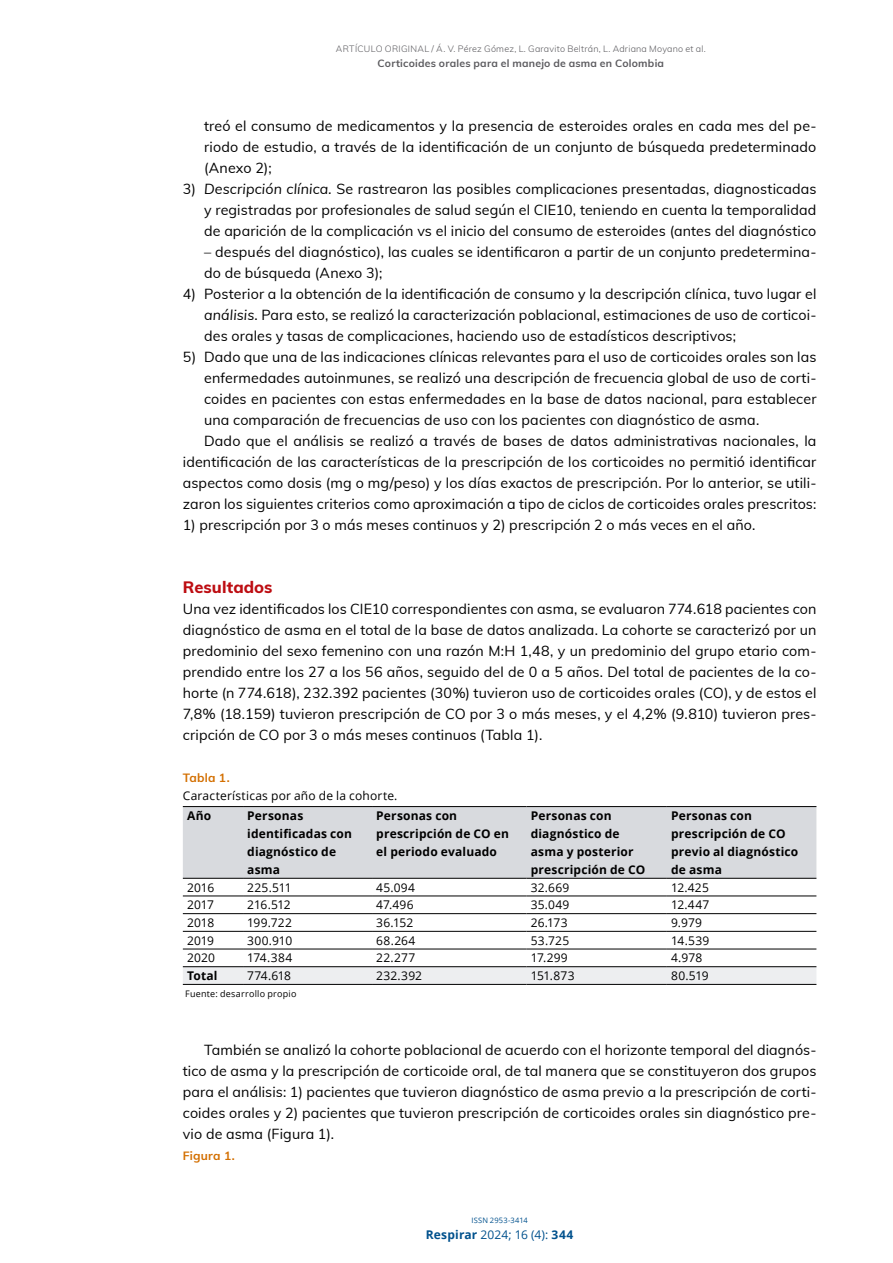
<style>
.page{position:relative;width:893px;height:1263px;background:#fff}
.page>*{position:absolute;margin:0;border:0;box-sizing:border-box;transform-origin:0 0}
.t1{font:800 16.5px "Muli";letter-spacing:.005em;color:#bd0d12}
.t2{font:14.25px/21px "Muli";letter-spacing:.01em;color:#000;text-align:justify}
.t3{font:12px "Open Sans";letter-spacing:.015em;color:#000}
.t4{font:700 12px/18px "Open Sans";letter-spacing:.015em;color:#000}
.t5{font:700 12px "Open Sans";letter-spacing:.015em;color:#00518d}
.t6{font:700 12px "Muli";letter-spacing:.015em;color:#d36f00}
.t7{font:700 10.5px "Muli";letter-spacing:.02em;color:#5c5b5f}
.t8{font:300 9px "Muli";letter-spacing:.025em;color:#5c5b5f}
.t9{font:9px "Open Sans";letter-spacing:.025em;color:#000}
.t10{font:7.5px "Open Sans";letter-spacing:.025em;color:#00518d}
.s1{font-style:italic}
.s2{font-weight:400}
</style>
<div class="page">
<div style="left:183px;top:807px;width:633px;height:71px;background:#d8dade"></div>
<svg style="left:183px;top:967px;width:633px;height:17px"></svg>
<hr style="left:183px;top:806px;width:60px;height:1px;background:#000">
<hr style="left:243px;top:806px;width:129px;height:1px;background:#000">
<hr style="left:372px;top:806px;width:154px;height:1px;background:#000">
<hr style="left:526px;top:806px;width:141px;height:1px;background:#000">
<hr style="left:667px;top:806px;width:149px;height:1px;background:#000">
<hr style="left:183px;top:878px;width:60px;height:1px;background:#000">
<hr style="left:243px;top:878px;width:129px;height:1px;background:#000">
<hr style="left:372px;top:878px;width:154px;height:1px;background:#000">
<hr style="left:526px;top:878px;width:141px;height:1px;background:#000">
<hr style="left:667px;top:878px;width:149px;height:1px;background:#000">
<hr style="left:183px;top:896px;width:60px;height:1px;background:#000">
<hr style="left:243px;top:896px;width:129px;height:1px;background:#000">
<hr style="left:372px;top:896px;width:154px;height:1px;background:#000">
<hr style="left:526px;top:896px;width:141px;height:1px;background:#000">
<hr style="left:667px;top:896px;width:149px;height:1px;background:#000">
<hr style="left:183px;top:913px;width:60px;height:1px;background:#000">
<hr style="left:243px;top:913px;width:129px;height:1px;background:#000">
<hr style="left:372px;top:913px;width:154px;height:1px;background:#000">
<hr style="left:526px;top:913px;width:141px;height:1px;background:#000">
<hr style="left:667px;top:913px;width:149px;height:1px;background:#000">
<hr style="left:183px;top:931px;width:60px;height:1px;background:#000">
<hr style="left:243px;top:931px;width:129px;height:1px;background:#000">
<hr style="left:372px;top:931px;width:154px;height:1px;background:#000">
<hr style="left:526px;top:931px;width:141px;height:1px;background:#000">
<hr style="left:667px;top:931px;width:149px;height:1px;background:#000">
<hr style="left:183px;top:949px;width:60px;height:1px;background:#000">
<hr style="left:243px;top:949px;width:129px;height:1px;background:#000">
<hr style="left:372px;top:949px;width:154px;height:1px;background:#000">
<hr style="left:526px;top:949px;width:141px;height:1px;background:#000">
<hr style="left:667px;top:949px;width:149px;height:1px;background:#000">
<hr style="left:183px;top:966px;width:60px;height:1px;background:#000">
<hr style="left:243px;top:966px;width:129px;height:1px;background:#000">
<hr style="left:372px;top:966px;width:154px;height:1px;background:#000">
<hr style="left:526px;top:966px;width:141px;height:1px;background:#000">
<hr style="left:667px;top:966px;width:149px;height:1px;background:#000">
<hr style="left:183px;top:984px;width:60px;height:1px;background:#000">
<hr style="left:243px;top:984px;width:129px;height:1px;background:#000">
<hr style="left:372px;top:984px;width:154px;height:1px;background:#000">
<hr style="left:526px;top:984px;width:141px;height:1px;background:#000">
<hr style="left:667px;top:984px;width:149px;height:1px;background:#000">
<p class="t8" style="left:336px;top:43px;width:371px">ARTÍCULO ORIGINAL / Á. V. Pérez Gómez, L. Garavito Beltrán, L. Adriana Moyano et al.</p>
<p class="t7" style="left:378px;top:56px;width:288px">Corticoides orales para el manejo de asma en Colombia</p>
<p class="t2" style="left:204px;top:115px;width:614px">treó el consumo de medicamentos y la presencia de esteroides orales en cada mes del pe&shy;riodo de estudio, a través de la identificación de un conjunto de búsqueda predeterminado (Anexo 2);</p>
<p class="t2" style="left:204px;top:178px;width:614px;text-indent:-21px">3) <span class="s1">Descripción clínica.</span> Se rastrearon las posibles complicaciones presentadas, diagnosticadas y registradas por profesionales de salud según el CIE10, teniendo en cuenta la temporalidad de aparición de la complicación vs el inicio del consumo de esteroides (antes del diagnóstico</p>
<p class="t2" style="left:204px;top:241px;width:614px">– después del diagnóstico), las cuales se identificaron a partir de un conjunto predetermina&shy;do de búsqueda (Anexo 3);</p>
<p class="t2" style="left:204px;top:283px;width:614px;text-indent:-21px">4) Posterior a la obtención de la identificación de consumo y la descripción clínica, tuvo lugar el <span class="s1">análisis</span>. Para esto, se realizó la caracterización poblacional, estimaciones de uso de corticoi&shy;des orales y tasas de complicaciones, haciendo uso de estadísticos descriptivos;</p>
<p class="t2" style="left:183px;top:346px;width:635px">5) Dado que una de las indicaciones clínicas relevantes para el uso de corticoides orales son las</p>
<p class="t2" style="left:204px;top:367px;width:614px">enfermedades autoinmunes, se realizó una descripción de frecuencia global de uso de corti-</p>
<p class="t2" style="left:204px;top:388px;width:614px">coides en pacientes con estas enfermedades en la base de datos nacional, para establecer</p>
<p class="t2" style="left:204px;top:409px;width:557px">una comparación de frecuencias de uso con los pacientes con diagnóstico de asma.</p>
<p class="t2" style="left:204px;top:430px;width:614px">Dado que el análisis se realizó a través de bases de datos administrativas nacionales, la</p>
<p class="t2" style="left:183px;top:451px;width:635px">identificación de las características de la prescripción de los corticoides no permitió identificar</p>
<p class="t2" style="left:183px;top:472px;width:635px">aspectos como dosis (mg o mg/peso) y los días exactos de prescripción. Por lo anterior, se utili-</p>
<p class="t2" style="left:183px;top:493px;width:635px">zaron los siguientes criterios como aproximación a tipo de ciclos de corticoides orales prescritos:</p>
<p class="t2" style="left:183px;top:514px;width:574px">1) prescripción por 3 o más meses continuos y 2) prescripción 2 o más veces en el año.</p>
<p class="t1" style="left:183px;top:575px;width:91px">Resultados</p>
<p class="t2" style="left:183px;top:598px;width:635px">Una vez identificados los CIE10 correspondientes con asma, se evaluaron 774.618 pacientes con diagnóstico de asma en el total de la base de datos analizada. La cohorte se caracterizó por un predominio del sexo femenino con una razón M:H 1,48, y un predominio del grupo etario com&shy;prendido entre los 27 a los 56 años, seguido del de 0 a 5 años. Del total de pacientes de la co&shy;horte (n 774.618), 232.392 pacientes (30%) tuvieron uso de corticoides orales (CO), y de estos el 7,8% (18.159) tuvieron prescripción de CO por 3 o más meses, y el 4,2% (9.810) tuvieron pres&shy;cripción de CO por 3 o más meses continuos (Tabla 1).</p>
<p class="t6" style="left:183px;top:769px;width:48px">Tabla 1.</p>
<p class="t3" style="left:183px;top:788px;width:216px">Características por año de la cohorte.</p>
<p class="t4" style="left:187px;top:806px;width:26px">Año</p>
<p class="t4" style="left:247px;top:806px;width:106px">Personas identificadas con diagnóstico de asma</p>
<p class="t4" style="left:376px;top:806px;width:134px">Personas con prescripción de CO en el periodo evaluado</p>
<p class="t4" style="left:531px;top:806px;width:116px">Personas con diagnóstico de asma y posterior prescripción de CO</p>
<p class="t4" style="left:671px;top:806px;width:129px">Personas con prescripción de CO previo al diagnóstico de asma</p>
<p class="t3" style="left:187px;top:879px;width:29px">2016</p>
<p class="t3" style="left:247px;top:879px;width:46px">225.511</p>
<p class="t3" style="left:376px;top:879px;width:40px">45.094</p>
<p class="t3" style="left:531px;top:879px;width:40px">32.669</p>
<p class="t3" style="left:671px;top:879px;width:39px">12.425</p>
<p class="t3" style="left:187px;top:897px;width:28px">2017</p>
<p class="t3" style="left:247px;top:897px;width:45px">216.512</p>
<p class="t3" style="left:376px;top:897px;width:39px">47.496</p>
<p class="t3" style="left:531px;top:897px;width:40px">35.049</p>
<p class="t3" style="left:671px;top:897px;width:40px">12.447</p>
<p class="t3" style="left:187px;top:914px;width:29px">2018</p>
<p class="t3" style="left:247px;top:914px;width:46px">199.722</p>
<p class="t3" style="left:376px;top:914px;width:38px">36.152</p>
<p class="t3" style="left:531px;top:914px;width:38px">26.173</p>
<p class="t3" style="left:671px;top:914px;width:32px">9.979</p>
<p class="t3" style="left:187px;top:932px;width:29px">2019</p>
<p class="t3" style="left:247px;top:932px;width:46px">300.910</p>
<p class="t3" style="left:376px;top:932px;width:41px">68.264</p>
<p class="t3" style="left:531px;top:932px;width:40px">53.725</p>
<p class="t3" style="left:671px;top:932px;width:40px">14.539</p>
<p class="t3" style="left:187px;top:950px;width:29px">2020</p>
<p class="t3" style="left:247px;top:950px;width:46px">174.384</p>
<p class="t3" style="left:376px;top:950px;width:41px">22.277</p>
<p class="t3" style="left:531px;top:950px;width:38px">17.299</p>
<p class="t3" style="left:671px;top:950px;width:33px">4.978</p>
<p class="t4" style="left:187px;top:966px;width:32px">Total</p>
<p class="t3" style="left:247px;top:967px;width:45px">774.618</p>
<p class="t3" style="left:376px;top:967px;width:47px">232.392</p>
<p class="t3" style="left:531px;top:967px;width:45px">151.873</p>
<p class="t3" style="left:671px;top:967px;width:39px">80.519</p>
<p class="t9" style="left:185px;top:987px;width:113px">Fuente: desarrollo propio</p>
<p class="t2" style="left:183px;top:1039px;width:635px;text-indent:21px">También se analizó la cohorte poblacional de acuerdo con el horizonte temporal del diagnós&shy;tico de asma y la prescripción de corticoide oral, de tal manera que se constituyeron dos grupos para el análisis: 1) pacientes que tuvieron diagnóstico de asma previo a la prescripción de corti&shy;coides orales y 2) pacientes que tuvieron prescripción de corticoides orales sin diagnóstico pre&shy;vio de asma (Figura 1).</p>
<p class="t6" style="left:183px;top:1147px;width:53px">Figura 1.</p>
<p class="t10" style="left:471px;top:1215px;width:58px">ISSN 2953-3414</p>
<p class="t5" style="left:426px;top:1226px;width:149px">Respirar <span class="s2">2024; 16 (4):</span> 344</p>
</div>
